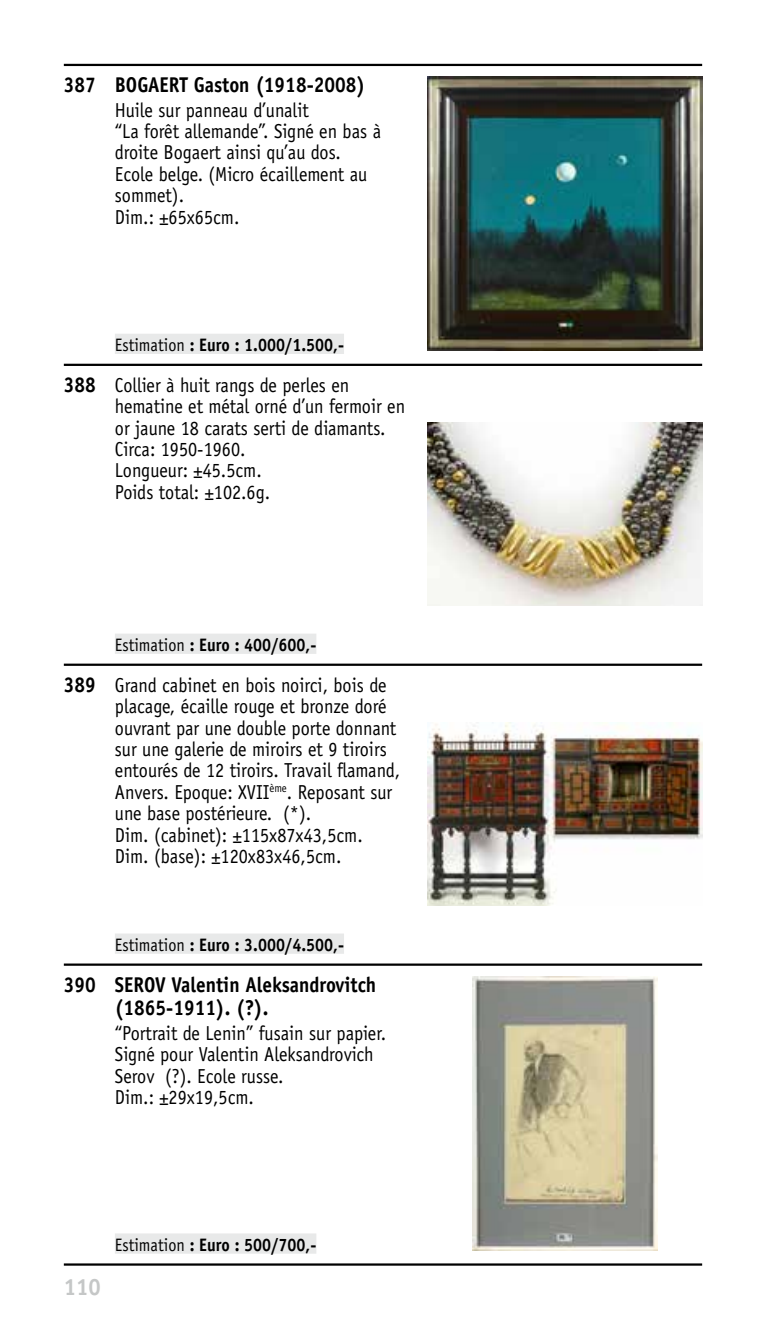
<style>
.page{position:relative;width:766px;height:1340px;background:#fff}
.page>*{position:absolute;margin:0;border:0;box-sizing:border-box;transform-origin:0 0}
.t1{font:700 23.62px "Officina Sans Std";color:#c5c7c7;scale:.94 1}
.t2{font:700 21.38px/23.6px "Officina Sans Std";color:#000;scale:.9 1}
.t3{font:20.25px/21.4px "Officina Sans Std";color:#000;scale:.9 1}
.t4{font:700 18px "Officina Sans Std";color:#000;scale:.9 1}
.s1{font-weight:400}
.s2{font-weight:700;font-size:21.38px}
</style>
<div class="page">
<img style="left:427px;top:77px;width:275px;height:273px">
<div style="left:115px;top:334px;width:229px;height:20px;background:#e8e9e9"></div>
<img style="left:427px;top:422px;width:275px;height:183px">
<div style="left:115px;top:633px;width:201px;height:21px;background:#e8e9e9"></div>
<img style="left:427px;top:722px;width:275px;height:183px">
<div style="left:115px;top:933px;width:229px;height:20px;background:#e8e9e9"></div>
<img style="left:472px;top:976px;width:185px;height:274px">
<div style="left:115px;top:1233px;width:201px;height:20px;background:#e8e9e9"></div>
<hr style="left:64px;top:64px;width:638px;height:2px;background:#000">
<hr style="left:64px;top:364px;width:638px;height:2px;background:#000">
<hr style="left:64px;top:663px;width:638px;height:3px;background:#000">
<hr style="left:64px;top:963px;width:638px;height:2px;background:#000">
<hr style="left:64px;top:1263px;width:638px;height:2px;background:#000">
<p class="t2" style="left:64px;top:73px;width:336px">387 BOGAERT Gaston (1918-2008)</p>
<p class="t3" style="left:115px;top:99px;width:297px">Huile sur panneau d’unalit<br>“La forêt allemande”. Signé en bas à droite Bogaert ainsi qu’au dos.<br>Ecole belge. (Micro écaillement au sommet).<br>Dim.: ±65x65cm.</p>
<p class="t4" style="left:115px;top:333px;width:256px"><span class="s1">Estimation</span> : Euro : 1.000/1.500,-</p>
<p class="t3" style="left:115px;top:374px;width:324px;text-indent:-51px"><span class="s2">388</span> Collier à huit rangs de perles en hematine et métal orné d’un fermoir en or jaune 18 carats serti de diamants.<br>Circa: 1950-1960.<br>Longueur: ±45.5cm.<br>Poids total: ±102.6g.</p>
<p class="t4" style="left:115px;top:633px;width:225px"><span class="s1">Estimation</span> : Euro : 400/600,-</p>
<p class="t3" style="left:115px;top:674px;width:318px;text-indent:-51px"><span class="s2">389</span> Grand cabinet en bois noirci, bois de placage, écaille rouge et bronze doré ouvrant par une double porte donnant sur une galerie de miroirs et 9 tiroirs entourés de 12 tiroirs. Travail flamand, Anvers. Epoque: XVII<sup>ème</sup>. Reposant sur une base postérieure. (*).<br>Dim. (cabinet): ±115x87x43,5cm.<br>Dim. (base): ±120x83x46,5cm.</p>
<p class="t4" style="left:115px;top:933px;width:256px"><span class="s1">Estimation</span> : Euro : 3.000/4.500,-</p>
<p class="t2" style="left:115px;top:972px;width:292px;text-indent:-51px">390 SEROV Valentin Aleksandrovitch (1865-1911). (?).</p>
<p class="t3" style="left:115px;top:1022px;width:303px">“Portrait de Lenin” fusain sur papier.<br>Signé pour Valentin Aleksandrovich<br>Serov (?). Ecole russe.<br>Dim.: ±29x19,5cm.</p>
<p class="t1" style="left:64px;top:1272px;width:41px">110</p>
<p class="t4" style="left:115px;top:1233px;width:225px"><span class="s1">Estimation</span> : Euro : 500/700,-</p>
</div>
